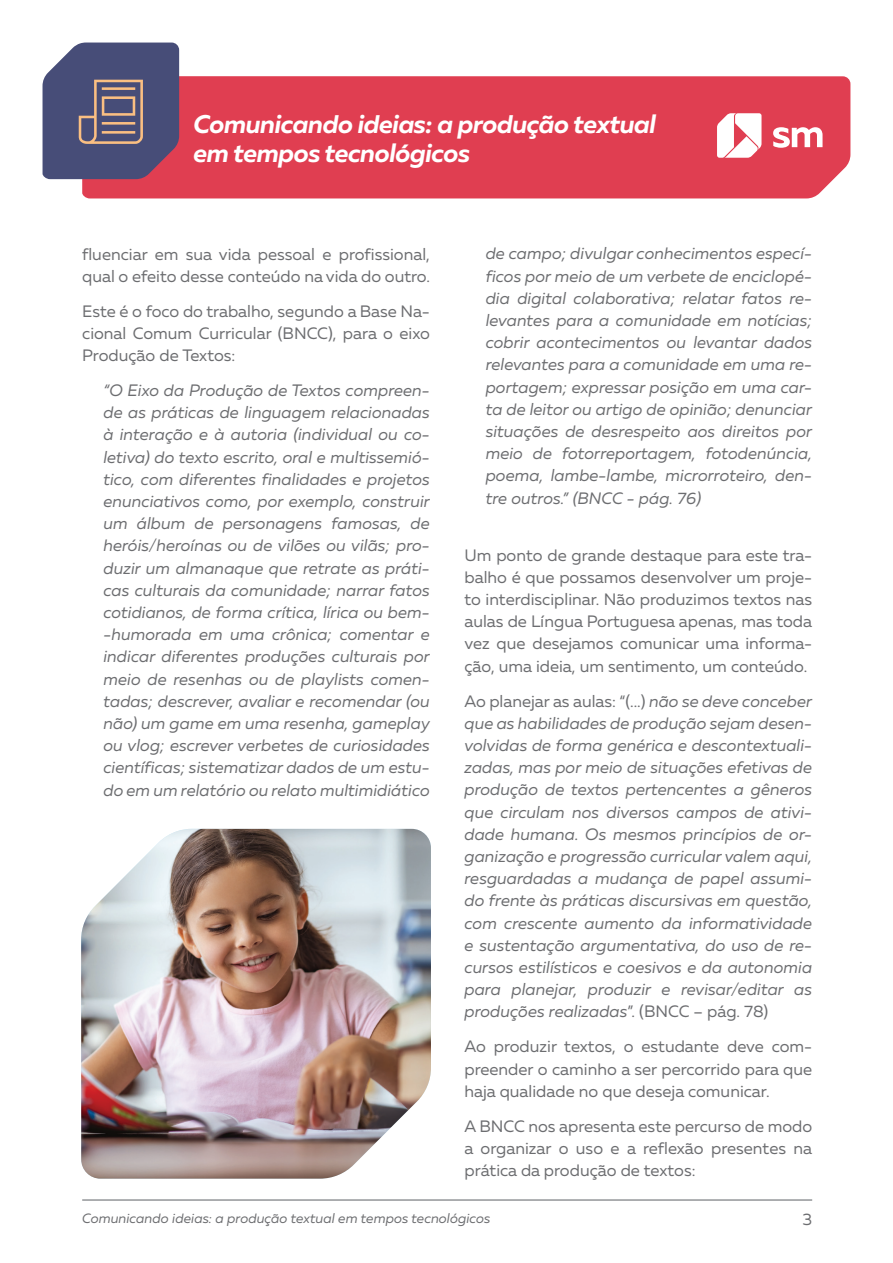
<style>
.page{position:relative;width:893px;height:1263px;background:#fff}
.page>*{position:absolute;margin:0;border:0;box-sizing:border-box;transform-origin:0 0}
.t1{font:italic 700 25.5px/28.5px "Muller";letter-spacing:-.02em;color:#fff}
.t2{font:italic 16.5px/22.2px "Muller";color:#6c6d70;text-align:justify}
.t3{font:16.5px/22.2px "Muller";color:#6c6d70;text-align:justify}
.t4{font:italic 13.5px "Muller";color:#6c6d70}
.s1{font-style:normal}
</style>
<div class="page">
<div style="left:82px;top:76px;width:768px;height:122px;background:#e03e51"></div>
<svg style="left:773px;top:127px;width:49px;height:21px"></svg>
<svg style="left:717px;top:113px;width:44px;height:45px"></svg>
<hr style="left:82px;top:1199px;width:730px;height:2px;background:#939598">
<img style="left:81px;top:829px;width:350px;height:350px">
<svg style="left:43px;top:43px;width:136px;height:136px"></svg>
<h1 class="t1" style="left:194px;top:110px;width:464px">Comunicando ideias: a produção textual em tempos tecnológicos</h1>
<p class="t3" style="left:82px;top:242px;width:349px">fluenciar em sua vida pessoal e profissional, qual o efeito desse conteúdo na vida do outro.</p>
<p class="t3" style="left:82px;top:300px;width:349px">Este é o foco do trabalho, segundo a Base Na&shy;cional Comum Curricular (BNCC), para o eixo Produção de Textos:</p>
<p class="t2" style="left:103px;top:379px;width:328px">“O Eixo da Produção de Textos compreen&shy;de as práticas de linguagem relacionadas à interação e à autoria (individual ou co&shy;letiva) do texto escrito, oral e multissemió&shy;tico, com diferentes finalidades e projetos enunciativos como, por exemplo, construir um álbum de personagens famosas, de heróis/heroínas ou de vilões ou vilãs; pro&shy;duzir um almanaque que retrate as práti&shy;cas culturais da comunidade; narrar fatos cotidianos, de forma crítica, lírica ou bem--humorada em uma crônica; comentar e indicar diferentes produções culturais por meio de resenhas ou de playlists comen&shy;tadas; descrever, avaliar e recomendar (ou não) um game em uma resenha, gameplay ou vlog; escrever verbetes de curiosidades científicas; sistematizar dados de um estu&shy;do em um relatório ou relato multimidiático</p>
<p class="t2" style="left:486px;top:242px;width:328px">de campo; divulgar conhecimentos especí&shy;ficos por meio de um verbete de enciclopé&shy;dia digital colaborativa; relatar fatos re&shy;levantes para a comunidade em notícias; cobrir acontecimentos ou levantar dados relevantes para a comunidade em uma re&shy;portagem; expressar posição em uma car&shy;ta de leitor ou artigo de opinião; denunciar situações de desrespeito aos direitos por meio de fotorreportagem, fotodenúncia, poema, lambe-lambe, microrroteiro, den&shy;tre outros.” (BNCC - pág. 76)</p>
<p class="t3" style="left:464px;top:544px;width:349px">Um ponto de grande destaque para este tra&shy;balho é que possamos desenvolver um proje&shy;to interdisciplinar. Não produzimos textos nas aulas de Língua Portuguesa apenas, mas toda vez que desejamos comunicar uma informa&shy;ção, uma ideia, um sentimento, um conteúdo.</p>
<p class="t2" style="left:464px;top:689px;width:349px"><span class="s1">Ao planejar as aulas: “(...)</span> não se deve conceber que as habilidades de produção sejam desen&shy;volvidas de forma genérica e descontextuali&shy;zadas, mas por meio de situações efetivas de produção de textos pertencentes a gêneros que circulam nos diversos campos de ativi&shy;dade humana. Os mesmos princípios de or&shy;ganização e progressão curricular valem aqui, resguardadas a mudança de papel assumi&shy;do frente às práticas discursivas em questão, com crescente aumento da informatividade e sustentação argumentativa, do uso de re&shy;cursos estilísticos e coesivos e da autonomia para planejar, produzir e revisar/editar as produções realizadas<span class="s1">”. (BNCC – pág. 78)</span></p>
<p class="t3" style="left:464px;top:1035px;width:349px">Ao produzir textos, o estudante deve com&shy;preender o caminho a ser percorrido para que haja qualidade no que deseja comunicar.</p>
<p class="t3" style="left:464px;top:1114px;width:349px">A BNCC nos apresenta este percurso de modo a organizar o uso e a reflexão presentes na prática da produção de textos:</p>
<p class="t4" style="left:82px;top:1209px;width:410px">Comunicando ideias: a produção textual em tempos tecnológicos</p>
<p class="t3" style="left:802px;top:1208px;width:11px">3</p>
</div>
